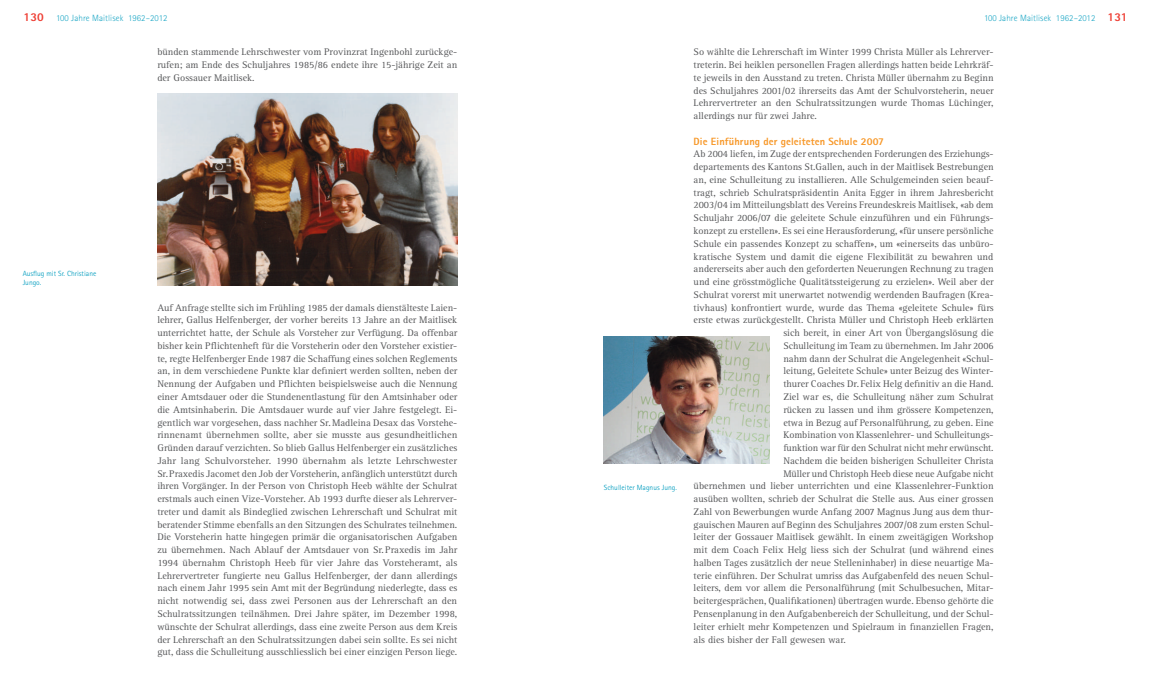
<style>
.page{position:relative;width:1151px;height:695px;background:#fff}
.page>*{position:absolute;margin:0;border:0;box-sizing:border-box;transform-origin:0 0}
.t1{font:800 10.5px "Rotis Sans Serif";letter-spacing:.01em;color:#f79727}
.t2{font:9.9px/12.8px "Rotis Serif";color:#57585a;text-align:justify}
.t3{font:300 9px "Rotis Sans Serif";letter-spacing:.01em;color:#1aa6c5}
.t4{font:7.5px/9.5px "Rotis Sans Serif";color:#1aa6c5}
.s1{font-weight:800;font-size:12px;color:#ee3e34}
</style>
<div class="page">
<img style="left:157px;top:94px;width:300px;height:191px">
<img style="left:604px;top:336px;width:165px;height:127px">
<p class="t3" style="left:24px;top:13px;width:145px"><span class="s1">130</span> 100 Jahre Maitlisek 1962–2012</p>
<p class="t3" style="left:984px;top:13px;width:145px">100 Jahre Maitlisek 1962–2012 <span class="s1">131</span></p>
<p class="t2" style="left:157px;top:46px;width:301px">bünden stammende Lehrschwester vom Provinzrat Ingenbohl zurückge&shy;rufen; am Ende des Schuljahres 1985/86 endete ihre 15-jährige Zeit an der Gossauer Maitlisek.</p>
<p class="t2" style="left:694px;top:46px;width:302px">So wählte die Lehrerschaft im Winter 1999 Christa Müller als Lehrerver&shy;treterin. Bei heiklen personellen Fragen allerdings hatten beide Lehrkräf&shy;te jeweils in den Ausstand zu treten. Christa Müller übernahm zu Beginn des Schuljahres 2001/02 ihrerseits das Amt der Schulvorsteherin, neuer Lehrervertreter an den Schulratssitzungen wurde Thomas Lüchinger, allerdings nur für zwei Jahre.</p>
<p class="t1" style="left:694px;top:134px;width:192px">Die Einführung der geleiteten Schule 2007</p>
<p class="t2" style="left:694px;top:148px;width:302px">Ab 2004 liefen, im Zuge der entsprechenden Forderungen des Erziehungs-</p>
<p class="t2" style="left:694px;top:161px;width:302px">departements des Kantons St.Gallen, auch in der Maitlisek Bestrebungen</p>
<p class="t2" style="left:694px;top:173px;width:301px">an, eine Schulleitung zu installieren. Alle Schulgemeinden seien beauf-</p>
<p class="t2" style="left:694px;top:186px;width:301px">tragt, schrieb Schulratspräsidentin Anita Egger in ihrem Jahresbericht</p>
<p class="t2" style="left:694px;top:199px;width:301px">2003/04 im Mitteilungsblatt des Vereins Freundeskreis Maitlisek, «ab dem</p>
<p class="t2" style="left:694px;top:212px;width:301px">Schuljahr 2006/07 die geleitete Schule einzuführen und ein Führungs-</p>
<p class="t2" style="left:694px;top:224px;width:302px">konzept zu erstellen». Es sei eine Herausforderung, «für unsere persönliche</p>
<p class="t2" style="left:694px;top:237px;width:301px">Schule ein passendes Konzept zu schaffen», um «einerseits das unbüro-</p>
<p class="t2" style="left:694px;top:250px;width:301px">kratische System und damit die eigene Flexibilität zu bewahren und</p>
<p class="t2" style="left:694px;top:263px;width:301px">andererseits aber auch den geforderten Neuerungen Rechnung zu tragen</p>
<p class="t2" style="left:694px;top:275px;width:301px">und eine grösstmögliche Qualitätssteigerung zu erzielen». Weil aber der</p>
<p class="t2" style="left:694px;top:288px;width:301px">Schulrat vorerst mit unerwartet notwendig werdenden Baufragen (Krea-</p>
<p class="t2" style="left:694px;top:301px;width:302px">tivhaus) konfrontiert wurde, wurde das Thema «geleitete Schule» fürs</p>
<p class="t2" style="left:694px;top:314px;width:302px">erste etwas zurückgestellt. Christa Müller und Christoph Heeb erklärten</p>
<p class="t2" style="left:783px;top:327px;width:212px">sich bereit, in einer Art von Übergangslösung die</p>
<p class="t2" style="left:783px;top:339px;width:212px">Schulleitung im Team zu übernehmen. Im Jahr 2006</p>
<p class="t2" style="left:783px;top:352px;width:212px">nahm dann der Schulrat die Angelegenheit «Schul-</p>
<p class="t2" style="left:783px;top:365px;width:212px">leitung, Geleitete Schule» unter Beizug des Winter-</p>
<p class="t2" style="left:783px;top:378px;width:212px">thurer Coaches Dr.Felix Helg definitiv an die Hand.</p>
<p class="t2" style="left:783px;top:390px;width:212px">Ziel war es, die Schulleitung näher zum Schulrat</p>
<p class="t2" style="left:783px;top:403px;width:212px">rücken zu lassen und ihm grössere Kompetenzen,</p>
<p class="t2" style="left:783px;top:416px;width:212px">etwa in Bezug auf Personalführung, zu geben. Eine</p>
<p class="t2" style="left:783px;top:429px;width:212px">Kombination von Klassenlehrer- und Schulleitungs-</p>
<p class="t2" style="left:783px;top:441px;width:212px">funktion war für den Schulrat nicht mehr erwünscht.</p>
<p class="t2" style="left:783px;top:454px;width:212px">Nachdem die beiden bisherigen Schulleiter Christa</p>
<p class="t2" style="left:783px;top:467px;width:212px">Müller und Christoph Heeb diese neue Aufgabe nicht</p>
<p class="t2" style="left:694px;top:480px;width:301px">übernehmen und lieber unterrichten und eine Klassenlehrer-Funktion</p>
<p class="t2" style="left:694px;top:492px;width:301px">ausüben wollten, schrieb der Schulrat die Stelle aus. Aus einer grossen</p>
<p class="t2" style="left:694px;top:505px;width:301px">Zahl von Bewerbungen wurde Anfang 2007 Magnus Jung aus dem thur-</p>
<p class="t2" style="left:694px;top:518px;width:302px">gauischen Mauren auf Beginn des Schuljahres 2007/08 zum ersten Schul-</p>
<p class="t2" style="left:694px;top:531px;width:301px">leiter der Gossauer Maitlisek gewählt. In einem zweitägigen Workshop</p>
<p class="t2" style="left:694px;top:543px;width:301px">mit dem Coach Felix Helg liess sich der Schulrat (und während eines</p>
<p class="t2" style="left:694px;top:556px;width:301px">halben Tages zusätzlich der neue Stelleninhaber) in diese neuartige Ma-</p>
<p class="t2" style="left:694px;top:569px;width:301px">terie einführen. Der Schulrat umriss das Aufgabenfeld des neuen Schul-</p>
<p class="t2" style="left:694px;top:582px;width:301px">leiters, dem vor allem die Personalführung (mit Schulbesuchen, Mitar-</p>
<p class="t2" style="left:694px;top:594px;width:301px">beitergesprächen, Qualifikationen) übertragen wurde. Ebenso gehörte die</p>
<p class="t2" style="left:694px;top:607px;width:301px">Pensenplanung in den Aufgabenbereich der Schulleitung, und der Schul-</p>
<p class="t2" style="left:694px;top:620px;width:301px">leiter erhielt mehr Kompetenzen und Spielraum in finanziellen Fragen,</p>
<p class="t2" style="left:694px;top:633px;width:154px">als dies bisher der Fall gewesen war.</p>
<p class="t4" style="left:23px;top:268px;width:75px">Ausflug mit Sr. Christiane<br>Jungo.</p>
<p class="t2" style="left:157px;top:301px;width:302px;text-align:left">Auf Anfrage stellte sich im Frühling 1985 der damals dienstälteste Laien&shy;lehrer, Gallus Helfenberger, der vorher bereits 13 Jahre an der Maitlisek unterrichtet hatte, der Schule als Vorsteher zur Verfügung. Da offenbar bisher kein Pflichtenheft für die Vorsteherin oder den Vorsteher existier&shy;te, regte Helfenberger Ende 1987 die Schaffung eines solchen Reglements an, in dem verschiedene Punkte klar definiert werden sollten, neben der Nennung der Aufgaben und Pflichten beispielsweise auch die Nennung einer Amtsdauer oder die Stundenentlastung für den Amtsinhaber oder die Amtsinhaberin. Die Amtsdauer wurde auf vier Jahre festgelegt. Ei&shy;gentlich war vorgesehen, dass nachher Sr.Madleina Desax das Vorstehe&shy;rinnenamt übernehmen sollte, aber sie musste aus gesundheitlichen Gründen darauf verzichten. So blieb Gallus Helfenberger ein zusätzliches Jahr lang Schulvorsteher. 1990 übernahm als letzte Lehrschwester Sr.Praxedis Jacomet den Job der Vorsteherin, anfänglich unterstützt durch ihren Vorgänger. In der Person von Christoph Heeb wählte der Schulrat erstmals auch einen Vize-Vorsteher. Ab 1993 durfte dieser als Lehrerver&shy;treter und damit als Bindeglied zwischen Lehrerschaft und Schulrat mit beratender Stimme ebenfalls an den Sitzungen des Schulrates teilnehmen.<br>Die Vorsteherin hatte hingegen primär die organisatorischen Aufgaben zu übernehmen. Nach Ablauf der Amtsdauer von Sr.Praxedis im Jahr 1994 übernahm Christoph Heeb für vier Jahre das Vorsteheramt, als Lehrervertreter fungierte neu Gallus Helfenberger, der dann allerdings nach einem Jahr 1995 sein Amt mit der Begründung niederlegte, dass es nicht notwendig sei, dass zwei Personen aus der Lehrerschaft an den Schulratssitzungen teilnähmen. Drei Jahre später, im Dezember 1998, wünschte der Schulrat allerdings, dass eine zweite Person aus dem Kreis der Lehrerschaft an den Schulratssitzungen dabei sein sollte. Es sei nicht gut, dass die Schulleitung ausschliesslich bei einer einzigen Person liege.</p>
<p class="t4" style="left:604px;top:482px;width:74px">Schulleiter Magnus Jung.</p>
</div>
